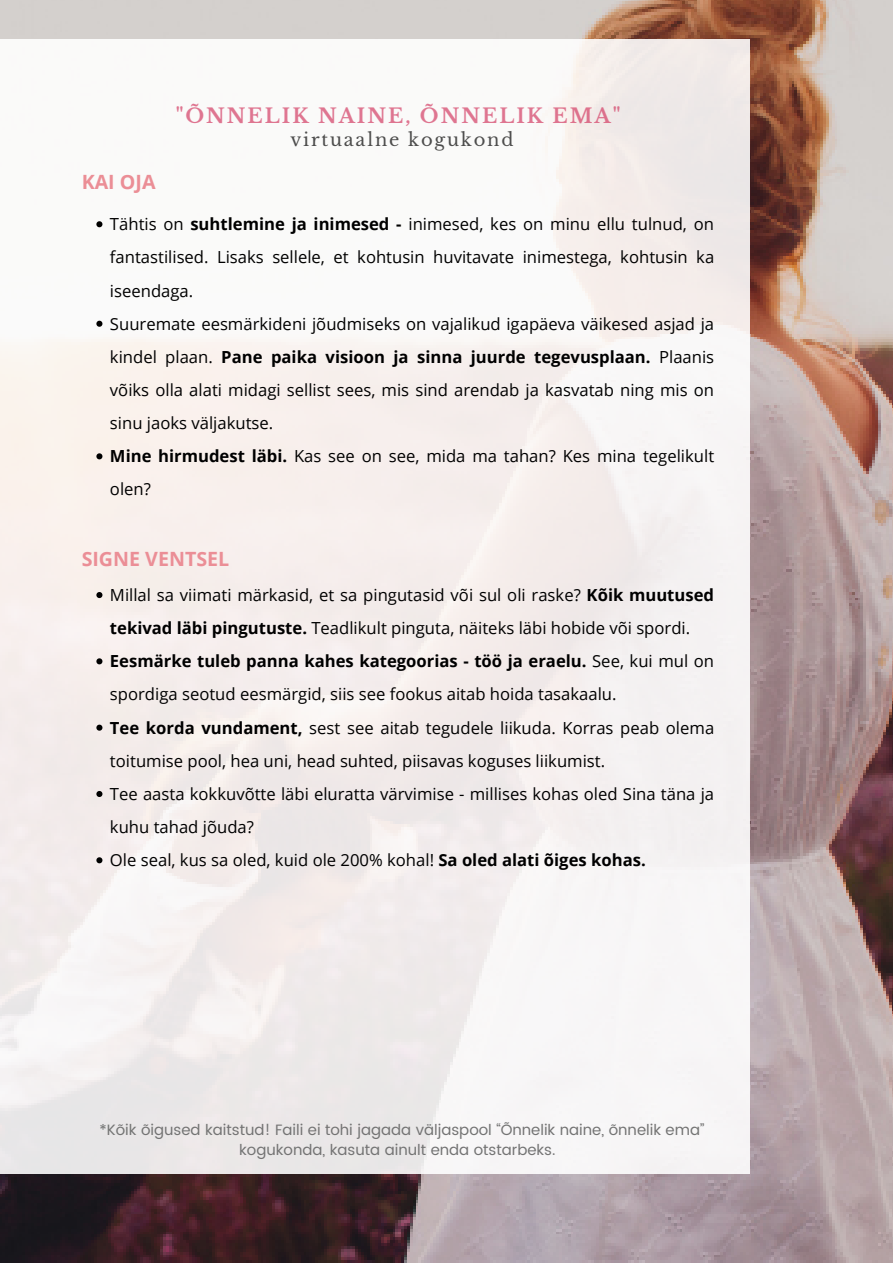
<style>
.page{position:relative;width:893px;height:1264px;background:#fff}
.page>*{position:absolute;margin:0;border:0;box-sizing:border-box;transform-origin:0 0}
.t1{font:700 19.95px "Libre Baskerville";letter-spacing:.1em;color:#d33b63}
.t2{font:700 19.65px "Open Sans";color:#eb8e96}
.t3{font:18px "Libre Baskerville";letter-spacing:.1em;color:#000}
.t4{font:16.65px/33.2px "Open Sans";color:#000}
.t5{font:15px/20.2px "Poppins";color:#737373;text-align:center}
.s1{font-weight:700}
</style>
<div class="page">
<img style="left:0;top:0;width:892px;height:1262px">
<div style="left:0;top:39px;width:749px;height:1134px;background:#f7f0ee"></div>
<svg style="left:96px;top:221px;width:6px;height:6px"></svg>
<svg style="left:96px;top:321px;width:6px;height:6px"></svg>
<svg style="left:96px;top:453px;width:6px;height:6px"></svg>
<svg style="left:96px;top:592px;width:6px;height:6px"></svg>
<svg style="left:96px;top:658px;width:6px;height:6px"></svg>
<svg style="left:96px;top:724px;width:6px;height:6px"></svg>
<svg style="left:96px;top:791px;width:6px;height:6px"></svg>
<svg style="left:96px;top:857px;width:6px;height:6px"></svg>
<p class="t2" style="left:82px;top:168px;width:75px">KAI OJA</p>
<p class="t1" style="left:175px;top:103px;width:446px">"ÕNNELIK NAINE, ÕNNELIK EMA"</p>
<p class="t3" style="left:290px;top:128px;width:224px">virtuaalne kogukond</p>
<p class="t4" style="left:110px;top:207px;width:605px">Tähtis on <span class="s1">suhtlemine ja inimesed -</span> inimesed, kes on minu ellu tulnud, on fantastilised. Lisaks sellele, et kohtusin huvitavate inimestega, kohtusin ka iseendaga.<br>Suuremate eesmärkideni jõudmiseks on vajalikud igapäeva väikesed asjad ja kindel plaan. <span class="s1">Pane paika visioon ja sinna juurde tegevusplaan.</span> Plaanis võiks olla alati midagi sellist sees, mis sind arendab ja kasvatab ning mis on sinu jaoks väljakutse.<br><span class="s1">Mine hirmudest läbi.</span> Kas see on see, mida ma tahan? Kes mina tegelikult olen?</p>
<p class="t2" style="left:82px;top:545px;width:149px">SIGNE VENTSEL</p>
<p class="t4" style="left:110px;top:578px;width:605px">Millal sa viimati märkasid, et sa pingutasid või sul oli raske? <span class="s1">Kõik muutused tekivad läbi pingutuste.</span> Teadlikult pinguta, näiteks läbi hobide või spordi.<br><span class="s1">Eesmärke tuleb panna kahes kategoorias - töö ja eraelu.</span> See, kui mul on spordiga seotud eesmärgid, siis see fookus aitab hoida tasakaalu.<br><span class="s1">Tee korda vundament,</span> sest see aitab tegudele liikuda. Korras peab olema toitumise pool, hea uni, head suhted, piisavas koguses liikumist.<br>Tee aasta kokkuvõtte läbi eluratta värvimise - millises kohas oled Sina täna ja kuhu tahad jõuda?<br>Ole seal, kus sa oled, kuid ole 200% kohal! <span class="s1">Sa oled alati õiges kohas.</span></p>
<p class="t5" style="left:99px;top:1119px;width:606px">*Kõik õigused kaitstud! Faili ei tohi jagada väljaspool “Õnnelik naine, õnnelik ema” kogukonda, kasuta ainult enda otstarbeks.</p>
</div>
